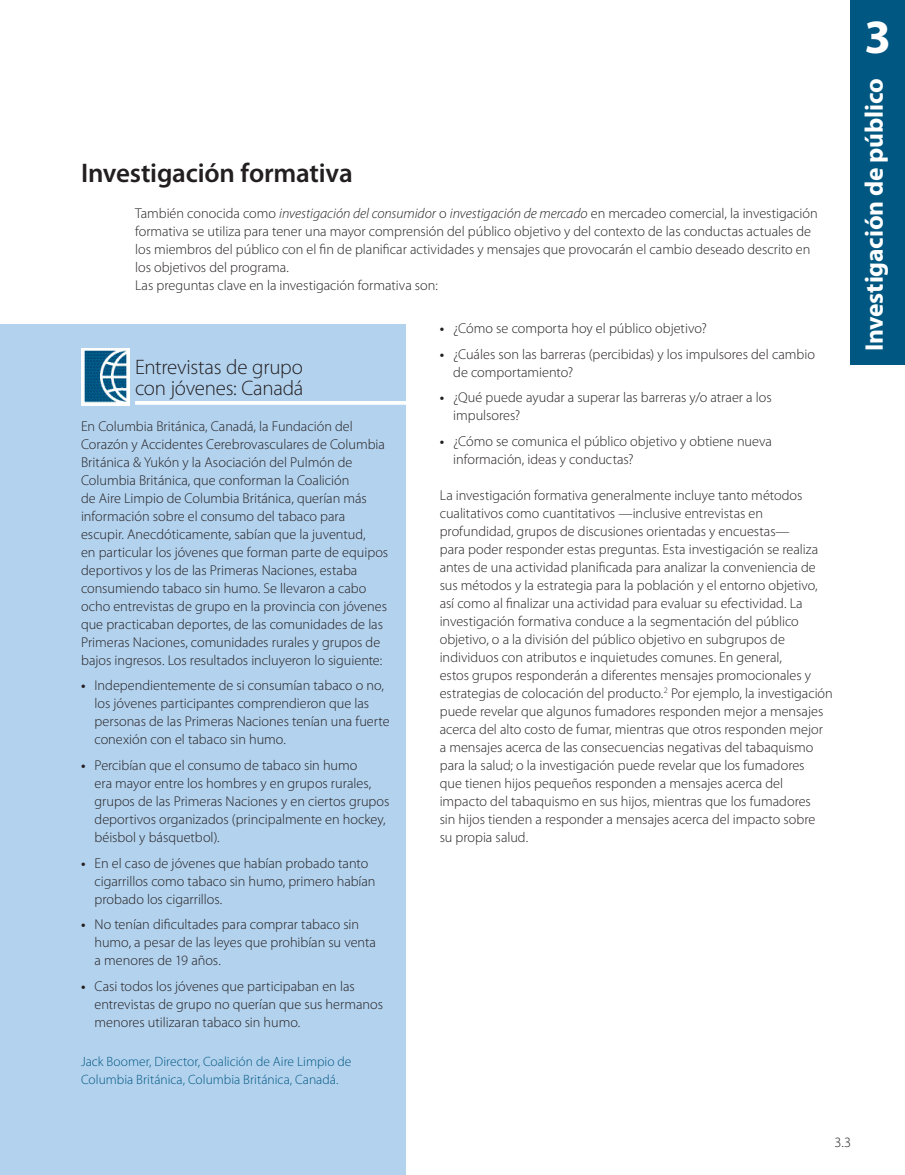
<style>
.page{position:relative;width:905px;height:1175px;background:#fff}
.page>*{position:absolute;margin:0;border:0;box-sizing:border-box;transform-origin:0 0}
.t1{font:700 48px "Myriad Pro";color:#fff}
.t2{font:600 27px "Myriad Pro";letter-spacing:-.005em;color:#231f20}
.t3{font:700 25.5px "Myriad Pro";letter-spacing:-.01em;color:#fff}
.t4{font:300 21px/21px "Myriad Pro";letter-spacing:-.015em;color:#231f20}
.t5{font:300 14.25px/18px "Myriad Pro";color:#231f20}
.t6{font:600 14.25px/25.5px "Myriad Pro";color:#231f20}
.t7{font:300 13.5px/18px "Myriad Pro";letter-spacing:.005em;color:#005882}
.s1{font-style:italic}
</style>
<div class="page">
<div style="left:850px;top:0;width:54px;height:364px;background:#005882"></div>
<div style="left:0;top:325px;width:405px;height:849px;background:#b3d2ee"></div>
<img style="left:81px;top:348px;width:48px;height:57px">
<svg style="left:135px;top:401px;width:271px;height:4px"></svg>
<h2 class="t2" style="left:81px;top:156px;width:273px">Investigación formativa</h2>
<p class="t5" style="left:135px;top:204px;width:684px">También conocida como <span class="s1">investigación del consumidor</span> o <span class="s1">investigación de mercado</span> en mercadeo comercial, la investigación formativa se utiliza para tener una mayor comprensión del público objetivo y del contexto de las conductas actuales de los miembros del público con el fin de planificar actividades y mensajes que provocarán el cambio deseado descrito en los objetivos del programa.<br>Las preguntas clave en la investigación formativa son:</p>
<h3 class="t4" style="left:135px;top:356px;width:170px">Entrevistas de grupo con jóvenes: Canadá</h3>
<p class="t5" style="left:81px;top:417px;width:309px">En Columbia Británica, Canadá, la Fundación del Corazón y Accidentes Cerebrovasculares de Columbia Británica &amp; Yukón y la Asociación del Pulmón de Columbia Británica, que conforman la Coalición<br>de Aire Limpio de Columbia Británica, querían más información sobre el consumo del tabaco para escupir. Anecdóticamente, sabían que la juventud,<br>en particular los jóvenes que forman parte de equipos deportivos y los de las Primeras Naciones, estaba consumiendo tabaco sin humo. Se llevaron a cabo ocho entrevistas de grupo en la provincia con jóvenes que practicaban deportes, de las comunidades de las Primeras Naciones, comunidades rurales y grupos de bajos ingresos. Los resultados incluyeron lo siguiente:</p>
<p class="t5" style="left:95px;top:676px;width:296px">Independientemente de si consumían tabaco o no, los jóvenes participantes comprendieron que las personas de las Primeras Naciones tenían una fuerte conexión con el tabaco sin humo.</p>
<p class="t5" style="left:95px;top:756px;width:296px">Percibían que el consumo de tabaco sin humo<br>era mayor entre los hombres y en grupos rurales, grupos de las Primeras Naciones y en ciertos grupos deportivos organizados (principalmente en hockey, béisbol y básquetbol).</p>
<p class="t5" style="left:95px;top:853px;width:282px">En el caso de jóvenes que habían probado tanto cigarrillos como tabaco sin humo, primero habían probado los cigarrillos.</p>
<p class="t5" style="left:95px;top:915px;width:283px">No tenían dificultades para comprar tabaco sin humo, a pesar de las leyes que prohibían su venta a menores de 1 9 años.</p>
<p class="t5" style="left:94px;top:976px;width:290px">Casi todos los jóvenes que participaban en las entrevistas de grupo no querían que sus hermanos menores utilizaran tabaco sin humo.</p>
<p class="t7" style="left:81px;top:1052px;width:272px">Jack Boomer, Director, Coalición de Aire Limpio de<br>Columbia Británica, Columbia Británica, Canadá.</p>
<p class="t6" style="left:81px;top:672px;width:6px">•</p>
<p class="t6" style="left:81px;top:752px;width:6px">•</p>
<p class="t6" style="left:81px;top:849px;width:6px">•</p>
<p class="t6" style="left:81px;top:911px;width:6px">•</p>
<p class="t6" style="left:81px;top:972px;width:6px">•</p>
<p class="t5" style="left:453px;top:316px;width:363px;line-height:25.5px">¿Cómo se comporta hoy el público objetivo?<br>¿Cuáles son las barreras (percibidas) y los impulsores del cambio</p>
<p class="t5" style="left:453px;top:359px;width:320px;line-height:25.5px">de comportamiento?<br>¿Qué puede ayudar a superar las barreras y/o atraer a los</p>
<p class="t5" style="left:453px;top:403px;width:320px;line-height:25.5px">impulsores?<br>¿Cómo se comunica el público objetivo y obtiene nueva</p>
<p class="t5" style="left:453px;top:450px;width:182px">información, ideas y conductas?</p>
<p class="t5" style="left:439px;top:486px;width:394px">La investigación formativa generalmente incluye tanto métodos cualitativos como cuantitativos —inclusive entrevistas en profundidad, grupos de discusiones orientadas y encuestas—<br>para poder responder estas preguntas. Esta investigación se realiza antes de una actividad planificada para analizar la conveniencia de sus métodos y la estrategia para la población y el entorno objetivo, así como al finalizar una actividad para evaluar su efectividad. La investigación formativa conduce a la segmentación del público objetivo, o a la división del público objetivo en subgrupos de individuos con atributos e inquietudes comunes. En general,<br>estos grupos responderán a diferentes mensajes promocionales y estrategias de colocación del producto.<sup>2</sup> Por ejemplo, la investigación puede revelar que algunos fumadores responden mejor a mensajes acerca del alto costo de fumar, mientras que otros responden mejor a mensajes acerca de las consecuencias negativas del tabaquismo para la salud; o la investigación puede revelar que los fumadores<br>que tienen hijos pequeños responden a mensajes acerca del impacto del tabaquismo en sus hijos, mientras que los fumadores<br>sin hijos tienden a responder a mensajes acerca del impacto sobre<br>su propia salud.</p>
<p class="t6" style="left:439px;top:315px;width:6px">• •</p>
<p class="t6" style="left:439px;top:384px;width:6px">•</p>
<p class="t6" style="left:439px;top:428px;width:6px">•</p>
<p class="t5" style="left:834px;top:1133px;width:11px">3.</p>
<h1 class="t1" style="left:864px;top:5px;width:28px">3</h1>
<h3 class="t3" style="left:857px;top:351px;width:274px;rotate:-90deg">Investigación de público</h3>
</div>
